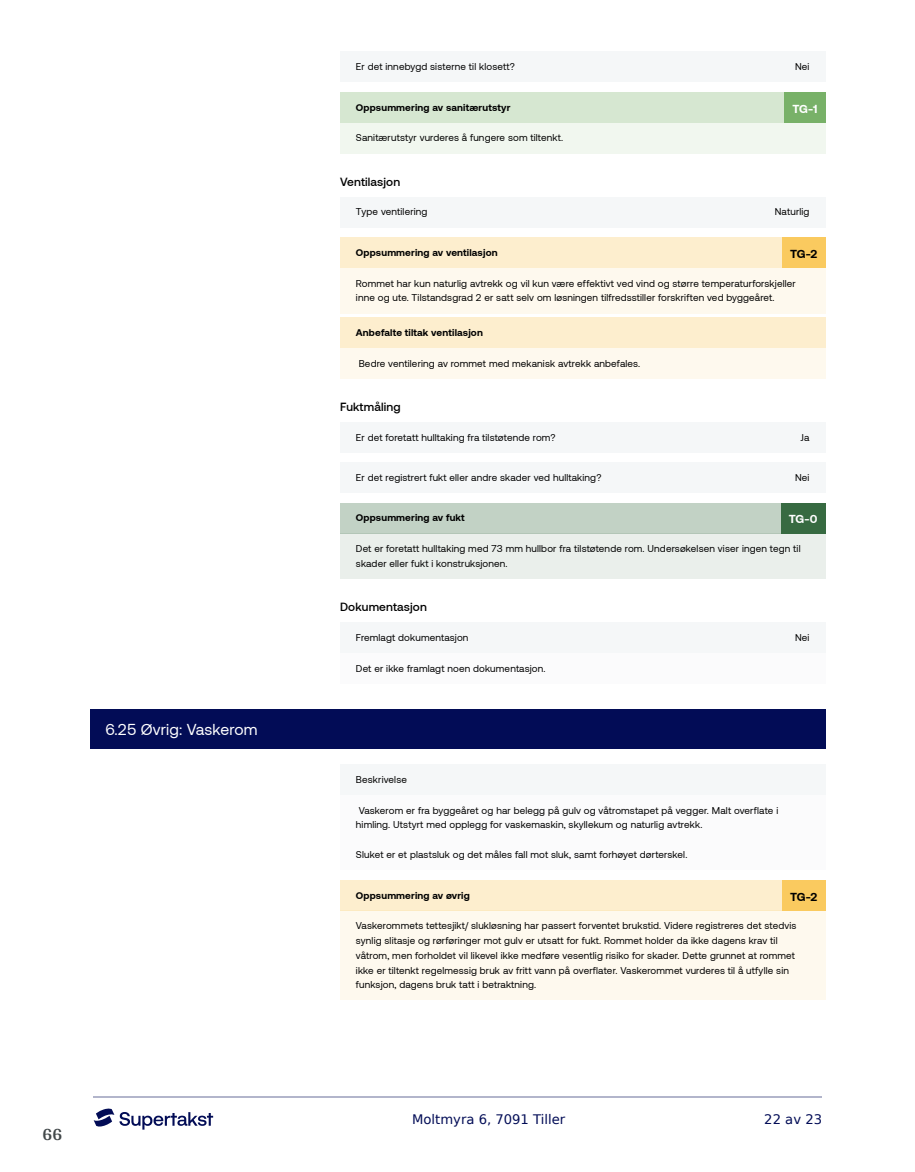
<style>
.page{position:relative;width:915px;height:1172px;background:#fff}
.page>*{position:absolute;margin:0;border:0;box-sizing:border-box;transform-origin:0 0}
.t1{font:700 18px "Arya";color:#414749}
.t2{font:15.75px "Aeonik";letter-spacing:.01em;color:#fff}
.t3{font:13.2px "DejaVu Sans";color:#020c56}
.t4{font:500 11.85px "Aeonik";letter-spacing:.015em;color:#000}
.t5{font:700 11.85px "Aeonik";color:#fff}
.t6{font:700 11.85px "Aeonik";color:#000}
.t7{font:9.9px/14.9px "Aeonik";letter-spacing:.015em;color:#000}
.t8{font:700 9.9px "Aeonik";letter-spacing:.015em;color:#000}
</style>
<div class="page">
<hr style="left:93px;top:1097px;width:728px;height:1px;background:#b2b5cb">
<svg style="left:94px;top:1108px;width:119px;height:21px"></svg>
<div style="left:89px;top:709px;width:736px;height:39px;background:#020c56"></div>
<div style="left:340px;top:123px;width:485px;height:30px;background:#f1f7ef"></div>
<div style="left:340px;top:268px;width:485px;height:45px;background:#fef9ee"></div>
<div style="left:340px;top:348px;width:485px;height:30px;background:#fef9ee"></div>
<div style="left:340px;top:533px;width:485px;height:46px;background:#eaefeb"></div>
<div style="left:340px;top:653px;width:485px;height:30px;background:#f5f7f8"></div>
<div style="left:340px;top:795px;width:485px;height:75px;background:#f5f7f8"></div>
<div style="left:340px;top:910px;width:485px;height:90px;background:#fef9ee"></div>
<div style="left:340px;top:52px;width:485px;height:30px;background:#f5f7f8"></div>
<div style="left:340px;top:92px;width:485px;height:31px;background:#d6e7d1"></div>
<div style="left:783px;top:92px;width:42px;height:31px;background:#78b168"></div>
<div style="left:340px;top:197px;width:485px;height:30px;background:#f5f7f8"></div>
<div style="left:340px;top:237px;width:485px;height:31px;background:#fdeece"></div>
<div style="left:781px;top:237px;width:44px;height:31px;background:#faca5f"></div>
<div style="left:340px;top:317px;width:485px;height:31px;background:#fdeece"></div>
<div style="left:340px;top:422px;width:485px;height:30px;background:#f5f7f8"></div>
<div style="left:340px;top:462px;width:485px;height:31px;background:#f5f7f8"></div>
<div style="left:340px;top:503px;width:485px;height:30px;background:#c2d2c5"></div>
<div style="left:780px;top:503px;width:45px;height:30px;background:#376a41"></div>
<div style="left:340px;top:622px;width:485px;height:31px;background:#f5f7f8"></div>
<div style="left:340px;top:764px;width:485px;height:31px;background:#f5f7f8"></div>
<div style="left:340px;top:880px;width:485px;height:30px;background:#fdeece"></div>
<div style="left:781px;top:880px;width:44px;height:30px;background:#faca5f"></div>
<h2 class="t2" style="left:105px;top:720px;width:153px">6.25 Øvrig: Vaskerom</h2>
<h1 class="t1" style="left:43px;top:1123px;width:21px">66</h1>
<p class="t7" style="left:356px;top:60px;width:160px">Er det innebygd sisterne til klosett?</p>
<p class="t7" style="left:794px;top:60px;width:16px">Nei</p>
<p class="t8" style="left:356px;top:102px;width:156px">Oppsummering av sanitærutstyr</p>
<p class="t5" style="left:792px;top:102px;width:27px">TG-1</p>
<p class="t7" style="left:356px;top:131px;width:209px">Sanitærutstyr vurderes å fungere som tiltenkt.</p>
<p class="t4" style="left:340px;top:175px;width:62px">Ventilasjon</p>
<p class="t7" style="left:356px;top:205px;width:73px">Type ventilering</p>
<p class="t7" style="left:774px;top:205px;width:36px">Naturlig</p>
<p class="t8" style="left:356px;top:247px;width:143px">Oppsummering av ventilasjon</p>
<p class="t6" style="left:789px;top:247px;width:29px">TG-2</p>
<p class="t7" style="left:356px;top:276px;width:441px">Rommet har kun naturlig avtrekk og vil kun være effektivt ved vind og større temperaturforskjeller inne og ute. Tilstandsgrad 2 er satt selv om løsningen tilfredsstiller forskriften ved byggeåret.</p>
<p class="t8" style="left:356px;top:327px;width:128px">Anbefalte tiltak ventilasjon</p>
<p class="t7" style="left:358px;top:356px;width:283px">Bedre ventilering av rommet med mekanisk avtrekk anbefales.</p>
<p class="t4" style="left:340px;top:400px;width:62px">Fuktmåling</p>
<p class="t7" style="left:356px;top:430px;width:201px">Er det foretatt hulltaking fra tilstøtende rom?</p>
<p class="t7" style="left:800px;top:430px;width:10px">Ja</p>
<p class="t7" style="left:356px;top:470px;width:247px">Er det registrert fukt eller andre skader ved hulltaking?</p>
<p class="t7" style="left:794px;top:470px;width:16px">Nei</p>
<p class="t8" style="left:356px;top:512px;width:110px">Oppsummering av fukt</p>
<p class="t5" style="left:788px;top:512px;width:30px">TG-0</p>
<p class="t7" style="left:356px;top:541px;width:446px">Det er foretatt hulltaking med 73 mm hullbor fra tilstøtende rom. Undersøkelsen viser ingen tegn til skader eller fukt i konstruksjonen.</p>
<p class="t4" style="left:340px;top:600px;width:88px">Dokumentasjon</p>
<p class="t7" style="left:356px;top:630px;width:114px">Fremlagt dokumentasjon</p>
<p class="t7" style="left:794px;top:630px;width:16px">Nei</p>
<p class="t7" style="left:356px;top:661px;width:191px">Det er ikke framlagt noen dokumentasjon.</p>
<p class="t7" style="left:356px;top:772px;width:53px">Beskrivelse</p>
<p class="t7" style="left:356px;top:803px;width:423px">Vaskerom er fra byggeåret og har belegg på gulv og våtromstapet på vegger. Malt overflate i himling. Utstyrt med opplegg for vaskemaskin, skyllekum og naturlig avtrekk.</p>
<p class="t7" style="left:356px;top:847px;width:333px">Sluket er et plastsluk og det måles fall mot sluk, samt forhøyet dørterskel.</p>
<p class="t8" style="left:356px;top:889px;width:115px">Oppsummering av øvrig</p>
<p class="t6" style="left:789px;top:889px;width:29px">TG-2</p>
<p class="t7" style="left:356px;top:918px;width:442px">Vaskerommets tettesjikt/ slukløsning har passert forventet brukstid. Videre registreres det stedvis synlig slitasje og rørføringer mot gulv er utsatt for fukt. Rommet holder da ikke dagens krav til våtrom, men forholdet vil likevel ikke medføre vesentlig risiko for skader. Dette grunnet at rommet ikke er tiltenkt regelmessig bruk av fritt vann på overflater. Vaskerommet vurderes til å utfylle sin funksjon, dagens bruk tatt i betraktning.</p>
<h3 class="t3" style="left:412px;top:1108px;width:155px">Moltmyra 6, 7091 Tiller</h3>
<h3 class="t3" style="left:764px;top:1108px;width:59px">22 av 23</h3>
</div>
